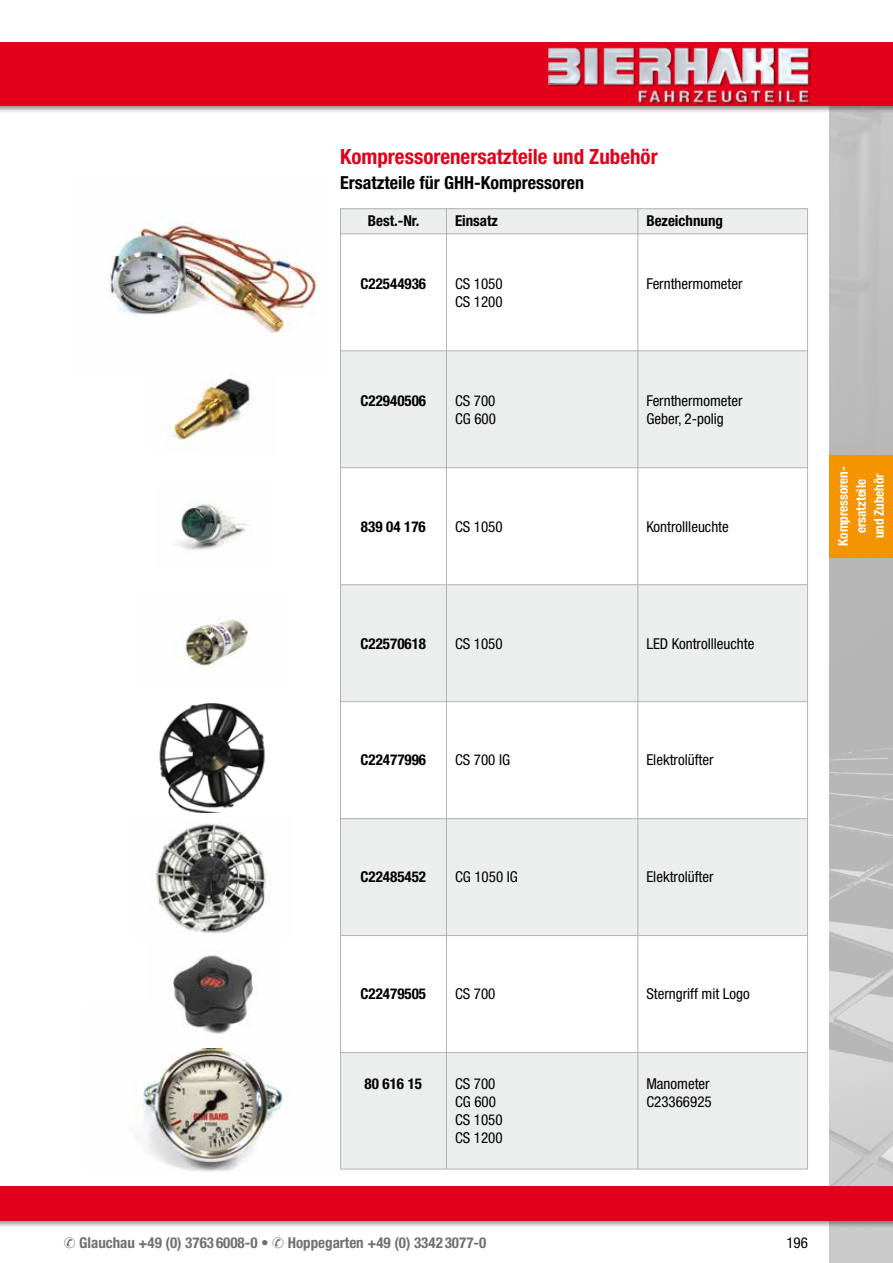
<style>
.page{position:relative;width:893px;height:1263px;background:#fff}
.page>*{position:absolute;margin:0;border:0;box-sizing:border-box;transform-origin:0 0}
.t1{font:700 condensed 21px "Helvetica Neue LT Std";color:#e2001a}
.t2{font:700 condensed 18px "Helvetica Neue LT Std";color:#000}
.t3{font:condensed 15px/18px "Helvetica Neue LT Std";color:#000}
.t4{font:700 condensed 15px "Helvetica Neue LT Std";color:#000}
.t5{font:700 condensed 15px "Helvetica Neue LT Std";color:#707172}
.t6{font:700 condensed 13.5px/18px "Helvetica Neue LT Std";letter-spacing:-.01em;color:#fff;text-align:center}
</style>
<div class="page">
<img style="left:829px;top:114px;width:64px;height:1149px">
<div style="left:0;top:41px;width:893px;height:73px;background:#000;opacity:.4"></div>
<div style="left:0;top:43px;width:893px;height:63px;background:#e2001a"></div>
<div style="left:0;top:1185px;width:893px;height:43px;background:#000;opacity:.4"></div>
<div style="left:0;top:1186px;width:893px;height:34px;background:#e2001a"></div>
<img style="left:548px;top:47px;width:263px;height:58px">
<div style="left:829px;top:455px;width:64px;height:102px;background:#f39400"></div>
<img style="left:108px;top:217px;width:209px;height:116px">
<img style="left:135px;top:1048px;width:149px;height:124px">
<img style="left:171px;top:378px;width:80px;height:63px">
<img style="left:177px;top:501px;width:71px;height:50px">
<img style="left:183px;top:617px;width:67px;height:50px">
<img style="left:159px;top:703px;width:106px;height:110px">
<img style="left:152px;top:823px;width:115px;height:111px">
<img style="left:173px;top:951px;width:80px;height:83px">
<div style="left:340px;top:208px;width:468px;height:26px;background:#eceded"></div>
<div style="left:340px;top:351px;width:468px;height:117px;background:#eceded"></div>
<div style="left:340px;top:585px;width:468px;height:117px;background:#eceded"></div>
<div style="left:340px;top:819px;width:468px;height:116px;background:#eceded"></div>
<div style="left:340px;top:1052px;width:468px;height:117px;background:#eceded"></div>
<hr style="left:340px;top:233px;width:468px;height:1px;background:#b1b3b4">
<hr style="left:340px;top:350px;width:468px;height:1px;background:#b1b3b4">
<hr style="left:340px;top:467px;width:468px;height:1px;background:#b1b3b4">
<hr style="left:340px;top:584px;width:468px;height:1px;background:#b1b3b4">
<hr style="left:340px;top:701px;width:468px;height:1px;background:#b1b3b4">
<hr style="left:340px;top:818px;width:468px;height:1px;background:#b1b3b4">
<hr style="left:340px;top:935px;width:468px;height:1px;background:#b1b3b4">
<hr style="left:340px;top:1052px;width:468px;height:1px;background:#b1b3b4">
<hr style="left:446px;top:208px;width:1px;height:961px;background:#b1b3b4">
<hr style="left:637px;top:208px;width:1px;height:961px;background:#b1b3b4">
<h1 class="t1" style="left:340px;top:144px;width:319px">Kompressorenersatzteile und Zubehör</h1>
<p class="t2" style="left:340px;top:172px;width:245px">Ersatzteile für GHH-Kompressoren</p>
<p class="t4" style="left:368px;top:212px;width:53px">Best.-Nr.</p>
<p class="t4" style="left:455px;top:212px;width:45px">Einsatz</p>
<p class="t4" style="left:646px;top:212px;width:78px">Bezeichnung</p>
<p class="t4" style="left:360px;top:274px;width:67px">C22544936</p>
<p class="t3" style="left:455px;top:274px;width:49px">CS 1050<br>CS 1200</p>
<p class="t3" style="left:646px;top:274px;width:98px">Fernthermometer</p>
<p class="t4" style="left:360px;top:391px;width:67px">C22940506</p>
<p class="t3" style="left:455px;top:391px;width:43px">CS 700<br>CG 600</p>
<p class="t3" style="left:646px;top:391px;width:98px">Fernthermometer<br>Geber, 2-polig</p>
<p class="t4" style="left:361px;top:517px;width:66px">839 04 176</p>
<p class="t3" style="left:455px;top:517px;width:49px">CS 1050</p>
<p class="t3" style="left:646px;top:517px;width:84px">Kontrollleuchte</p>
<p class="t4" style="left:360px;top:634px;width:67px">C22570618</p>
<p class="t3" style="left:455px;top:634px;width:49px">CS 1050</p>
<p class="t3" style="left:646px;top:634px;width:109px">LED Kontrollleuchte</p>
<p class="t4" style="left:360px;top:751px;width:67px">C22477996</p>
<p class="t3" style="left:455px;top:751px;width:57px">CS 700 IG</p>
<p class="t3" style="left:646px;top:751px;width:69px">Elektrolüfter</p>
<p class="t4" style="left:360px;top:868px;width:67px">C22485452</p>
<p class="t3" style="left:455px;top:868px;width:64px">CG 1050 IG</p>
<p class="t3" style="left:646px;top:868px;width:69px">Elektrolüfter</p>
<p class="t6" style="left:834px;top:546px;width:81px;rotate:-90deg">Kompressoren&shy;ersatzteile<br>und Zubehör</p>
<p class="t4" style="left:360px;top:985px;width:67px">C22479505</p>
<p class="t3" style="left:455px;top:985px;width:42px">CS 700</p>
<p class="t3" style="left:646px;top:985px;width:105px">Sterngriff mit Logo</p>
<p class="t4" style="left:365px;top:1075px;width:59px">80 616 15</p>
<p class="t3" style="left:455px;top:1075px;width:49px">CS 700<br>CG 600<br>CS 1050<br>CS 1200</p>
<p class="t3" style="left:646px;top:1075px;width:67px">Manometer<br>C23366925</p>
<p class="t5" style="left:64px;top:1234px;width:424px">✆ Glauchau +49 (0) 3763 6008-0 • ✆ Hoppegarten +49 (0) 3342 3077-0</p>
<p class="t3" style="left:786px;top:1234px;width:23px">196</p>
</div>
